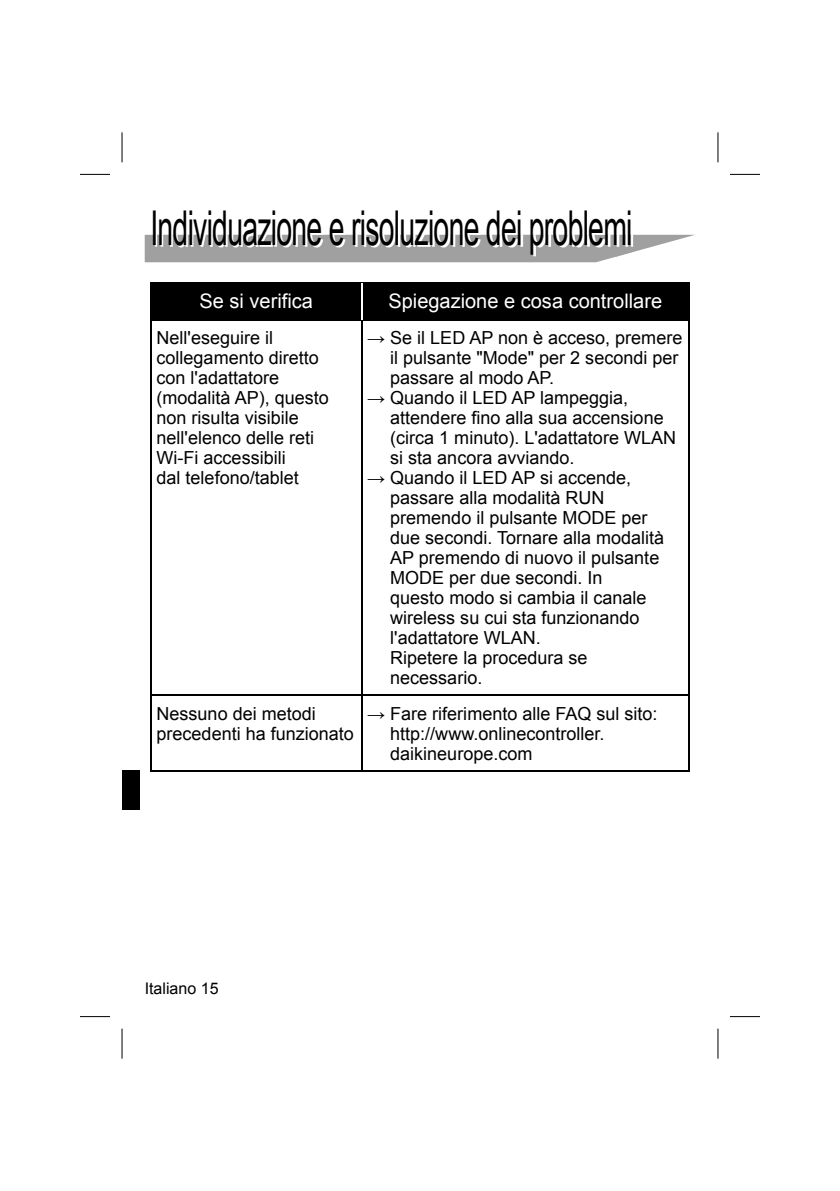
<style>
.page{position:relative;width:840px;height:1191px;background:#fff}
.page>*{position:absolute;margin:0;border:0;box-sizing:border-box;transform-origin:0 0}
.t1{font:48px "Arial";letter-spacing:-.025em;color:#000;scale:.59 1}
.t2{font:20px "Arial";color:#fff}
.t3{font:18px/20px "Arial";color:#000}
.t4{font:16px "Arial";color:#000}
</style>
<div class="page">
<div style="left:122px;top:770px;width:18px;height:39px;background:#000"></div>
<svg style="left:145px;top:235px;width:549px;height:27px"></svg>
<img style="left:157px;top:234px;width:474px;height:1px">
<img style="left:155px;top:235px;width:477px;height:21px">
<div style="left:151px;top:283px;width:537px;height:36px;background:#000"></div>
<hr style="left:150px;top:320px;width:1px;height:375px;background:#000">
<hr style="left:361px;top:320px;width:1px;height:375px;background:#000">
<hr style="left:688px;top:320px;width:1px;height:375px;background:#000">
<hr style="left:150px;top:695px;width:211px;height:1px;background:#000">
<hr style="left:150px;top:696px;width:1px;height:74px;background:#000">
<hr style="left:361px;top:695px;width:328px;height:1px;background:#000">
<hr style="left:361px;top:696px;width:1px;height:74px;background:#000">
<hr style="left:688px;top:696px;width:1px;height:74px;background:#000">
<hr style="left:150px;top:770px;width:539px;height:1px;background:#000">
<hr style="left:150px;top:282px;width:211px;height:1px;background:#000">
<hr style="left:150px;top:283px;width:1px;height:36px;background:#000">
<hr style="left:361px;top:282px;width:328px;height:1px;background:#000">
<hr style="left:688px;top:283px;width:1px;height:36px;background:#000">
<hr style="left:150px;top:319px;width:539px;height:1px;background:#000">
<hr style="left:361px;top:283px;width:1px;height:36px;background:#fff">
<hr style="left:80px;top:174px;width:30px;height:1px;background:#000">
<hr style="left:729px;top:174px;width:30px;height:1px;background:#000">
<hr style="left:80px;top:1016px;width:30px;height:1px;background:#000">
<hr style="left:729px;top:1016px;width:30px;height:1px;background:#000">
<hr style="left:122px;top:132px;width:1px;height:30px;background:#000">
<hr style="left:122px;top:1028px;width:1px;height:30px;background:#000">
<hr style="left:717px;top:132px;width:1px;height:30px;background:#000">
<hr style="left:717px;top:1028px;width:1px;height:30px;background:#000">
<h1 class="t1" style="left:150px;top:201px;width:818px">Individuazione e risoluzione dei problemi</h1>
<p class="t2" style="left:199px;top:290px;width:115px">Se si verifica</p>
<p class="t2" style="left:388px;top:290px;width:275px">Spiegazione e cosa controllare</p>
<p class="t3" style="left:156px;top:328px;width:174px">Nell'eseguire il collegamento diretto con l'adattatore (modalità AP), questo non risulta visibile nell'elenco delle reti<br>Wi-Fi accessibili<br>dal telefono/tablet</p>
<p class="t3" style="left:390px;top:328px;width:293px;text-indent:-23px">→ Se il LED AP non è acceso, premere il pulsante "Mode" per 2 secondi per passare al modo AP.</p>
<p class="t3" style="left:390px;top:388px;width:287px;text-indent:-23px">→ Quando il LED AP lampeggia, attendere fino alla sua accensione (circa 1 minuto). L'adattatore WLAN si sta ancora avviando.</p>
<p class="t3" style="left:390px;top:468px;width:275px;text-indent:-23px">→ Quando il LED AP si accende, passare alla modalità RUN premendo il pulsante MODE per due secondi. Tornare alla modalità<br>AP premendo di nuovo il pulsante<br>MODE per due secondi. In<br>questo modo si cambia il canale wireless su cui sta funzionando l'adattatore WLAN.<br>Ripetere la procedura se necessario.</p>
<p class="t3" style="left:156px;top:703px;width:199px">Nessuno dei metodi precedenti ha funzionato</p>
<p class="t3" style="left:390px;top:703px;width:269px;text-indent:-23px">→ Fare riferimento alle FAQ sul sito: http://www.onlinecontroller. daikineurope.com</p>
<p class="t4" style="left:145px;top:979px;width:75px">Italiano 15</p>
</div>
